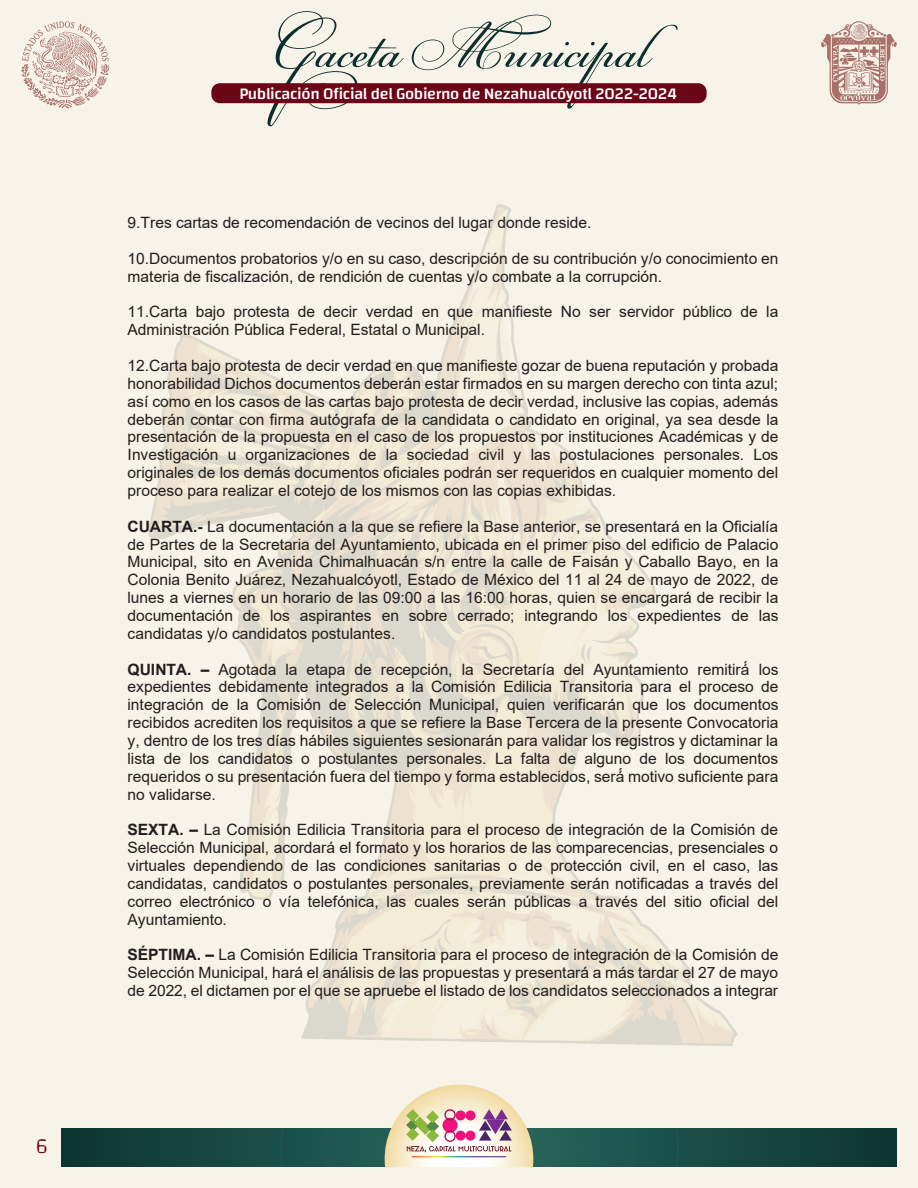
<style>
.page{position:relative;width:918px;height:1188px;background:#f7f3e8}
.page>*{position:absolute;margin:0;border:0;box-sizing:border-box;transform-origin:0 0}
.t1{font:71.1px "PF Champion Script Pro";color:#0c2e2c}
.t2{font:300 21px "Changa";color:#6a0616}
.t3{font:500 16.35px "Changa";letter-spacing:-.02em;color:#fff}
.t4{font:15.6px/17.9px "Arial";color:#231f20;text-align:justify}
.s1{font-weight:700}
</style>
<div class="page">
<svg style="left:62px;top:1128px;width:835px;height:39px;background:#184943"></svg>
<svg style="left:385px;top:1085px;width:148px;height:82px"></svg>
<svg style="left:21px;top:21px;width:88px;height:87px"></svg>
<svg style="left:821px;top:21px;width:76px;height:84px"></svg>
<div style="left:211px;top:83px;width:496px;height:20px;background:#6a0616;border-radius:8px"></div>
<img style="left:148px;top:204px;width:590px;height:842px">
<h2 class="t2" style="left:36px;top:1134px;width:13px">6</h2>
<h1 class="t1" style="left:270px;top:1px;width:379px">Gaceta Municipal</h1>
<p class="t3" style="left:239px;top:84px;width:439px">Publicación Oficial del Gobierno de Nezahualcóyotl 2022-2024</p>
<p class="t4" style="left:128px;top:214px;width:465px">9.Tres cartas de recomendación de vecinos del lugar donde reside.</p>
<p class="t4" style="left:128px;top:249px;width:652px">10.Documentos probatorios y/o en su caso, descripción de su contribución y/o conocimiento en materia de fiscalización, de rendición de cuentas y/o combate a la corrupción.</p>
<p class="t4" style="left:128px;top:303px;width:652px">11.Carta bajo protesta de decir verdad en que manifieste No ser servidor público de la<br>Administración Pública Federal, Estatal o Municipal.</p>
<p class="t4" style="left:128px;top:357px;width:652px">12.Carta bajo protesta de decir verdad en que manifieste gozar de buena reputación y probada honorabilidad Dichos documentos deberán estar firmados en su margen derecho con tinta azul; así como en los casos de las cartas bajo protesta de decir verdad, inclusive las copias, además deberán contar con firma autógrafa de la candidata o candidato en original, ya sea desde la presentación de la propuesta en el caso de los propuestos por instituciones Académicas y de Investigación u organizaciones de la sociedad civil y las postulaciones personales. Los originales de los demás documentos oficiales podrán ser requeridos en cualquier momento del proceso para realizar el cotejo de los mismos con las copias exhibidas.</p>
<p class="t4" style="left:128px;top:517px;width:652px"><span class="s1">CUARTA.-</span> La documentación a la que se refiere la Base anterior, se presentará en la Oficialía de Partes de la Secretaria del Ayuntamiento, ubicada en el primer piso del edificio de Palacio Municipal, sito en Avenida Chimalhuacán s/n entre la calle de Faisán y Caballo Bayo, en la Colonia Benito Juárez, Nezahualcóyotl, Estado de México del 11 al 24 de mayo de 2022, de lunes a viernes en un horario de las 09:00 a las 16:00 horas, quien se encargará de recibir la documentación de los aspirantes en sobre cerrado; integrando los expedientes de las candidatas y/o candidatos postulantes.</p>
<p class="t4" style="left:128px;top:660px;width:652px"><span class="s1">QUINTA. –</span> Agotada la etapa de recepción, la Secretaría del Ayuntamiento remitirá́ los expedientes debidamente integrados a la Comisión Edilicia Transitoria para el proceso de integración de la Comisión de Selección Municipal, quien verificarán que los documentos recibidos acrediten los requisitos a que se refiere la Base Tercera de la presente Convocatoria y, dentro de los tres días hábiles siguientes sesionarán para validar los registros y dictaminar la lista de los candidatos o postulantes personales. La falta de alguno de los documentos requeridos o su presentación fuera del tiempo y forma establecidos, será́ motivo suficiente para no validarse.</p>
<p class="t4" style="left:128px;top:821px;width:652px"><span class="s1">SEXTA. –</span> La Comisión Edilicia Transitoria para el proceso de integración de la Comisión de Selección Municipal, acordará el formato y los horarios de las comparecencias, presenciales o virtuales dependiendo de las condiciones sanitarias o de protección civil, en el caso, las candidatas, candidatos o postulantes personales, previamente serán notificadas a través del correo electrónico o vía telefónica, las cuales serán públicas a través del sitio oficial del Ayuntamiento.</p>
<p class="t4" style="left:128px;top:946px;width:652px"><span class="s1">SÉPTIMA. –</span> La Comisión Edilicia Transitoria para el proceso de integración de la Comisión de Selección Municipal, hará el análisis de las propuestas y presentará a más tardar el 27 de mayo de 2022, el dictamen por el que se apruebe el listado de los candidatos seleccionados a integrar</p>
</div>
